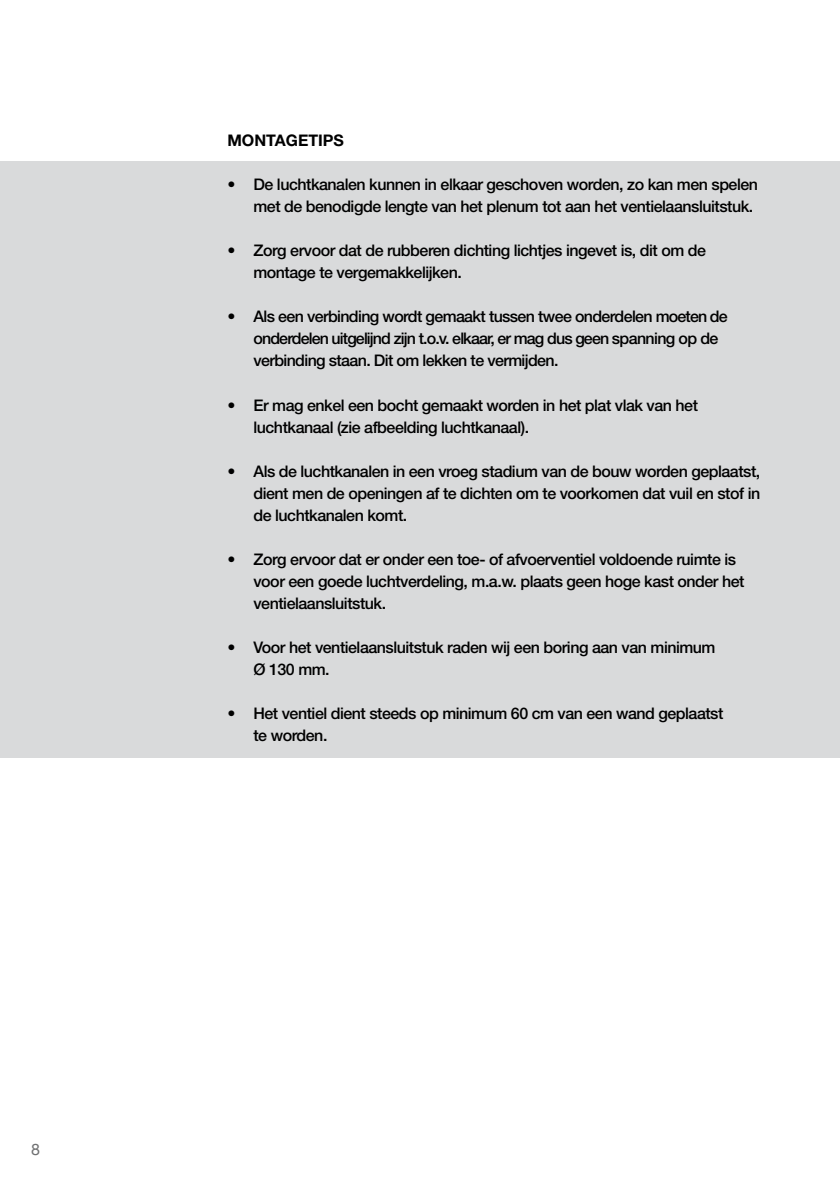
<style>
.page{position:relative;width:840px;height:1191px;background:#fff}
.page>*{position:absolute;margin:0;border:0;box-sizing:border-box;transform-origin:0 0}
.t1{font:500 16px/22px "Helvetica Neue LT Std";letter-spacing:-.03em;color:#000}
.t2{font:700 16px "Helvetica Neue LT Std";color:#000}
.t3{font:16px "Helvetica Neue";color:#707172}
</style>
<div class="page">
<div style="left:0;top:162px;width:839px;height:596px;background:#d9dadb"></div>
<p class="t3" style="left:31px;top:1140px;width:10px">8</p>
<p class="t2" style="left:227px;top:131px;width:118px">MONTAGETIPS</p>
<p class="t1" style="left:227px;top:174px;width:532px;text-align:right">• De luchtkanalen kunnen in elkaar geschoven worden, zo kan men spelen met de benodigde lengte van het plenum tot aan het ventielaansluitstuk.</p>
<p class="t1" style="left:253px;top:240px;width:454px;text-indent:-26px">• Zorg ervoor dat de rubberen dichting lichtjes ingevet is, dit om de montage te vergemakkelijken.</p>
<p class="t1" style="left:253px;top:306px;width:475px;text-indent:-26px">• Als een verbinding wordt gemaakt tussen twee onderdelen moeten de onderdelen uitgelijnd zijn t.o.v. elkaar, er mag dus geen spanning op de verbinding staan. Dit om lekken te vermijden.</p>
<p class="t1" style="left:253px;top:394px;width:446px;text-indent:-26px">• Er mag enkel een bocht gemaakt worden in het plat vlak van het luchtkanaal (zie afbeelding luchtkanaal).</p>
<p class="t1" style="left:253px;top:460px;width:508px;text-align:justify;text-indent:-26px">• Als de luchtkanalen in een vroeg stadium van de bouw worden geplaatst, dient men de openingen af te dichten om te voorkomen dat vuil en stof in de luchtkanalen komt.</p>
<p class="t1" style="left:253px;top:548px;width:492px;text-indent:-26px">• Zorg ervoor dat er onder een toe- of afvoerventiel voldoende ruimte is voor een goede luchtverdeling, m.a.w. plaats geen hoge kast onder het ventielaansluitstuk.</p>
<p class="t1" style="left:253px;top:636px;width:463px;text-indent:-26px">• Voor het ventielaansluitstuk raden wij een boring aan van minimum<br>Ø 130 mm.</p>
<p class="t1" style="left:253px;top:702px;width:471px;text-indent:-26px">• Het ventiel dient steeds op minimum 60 cm van een wand geplaatst te worden.</p>
</div>
